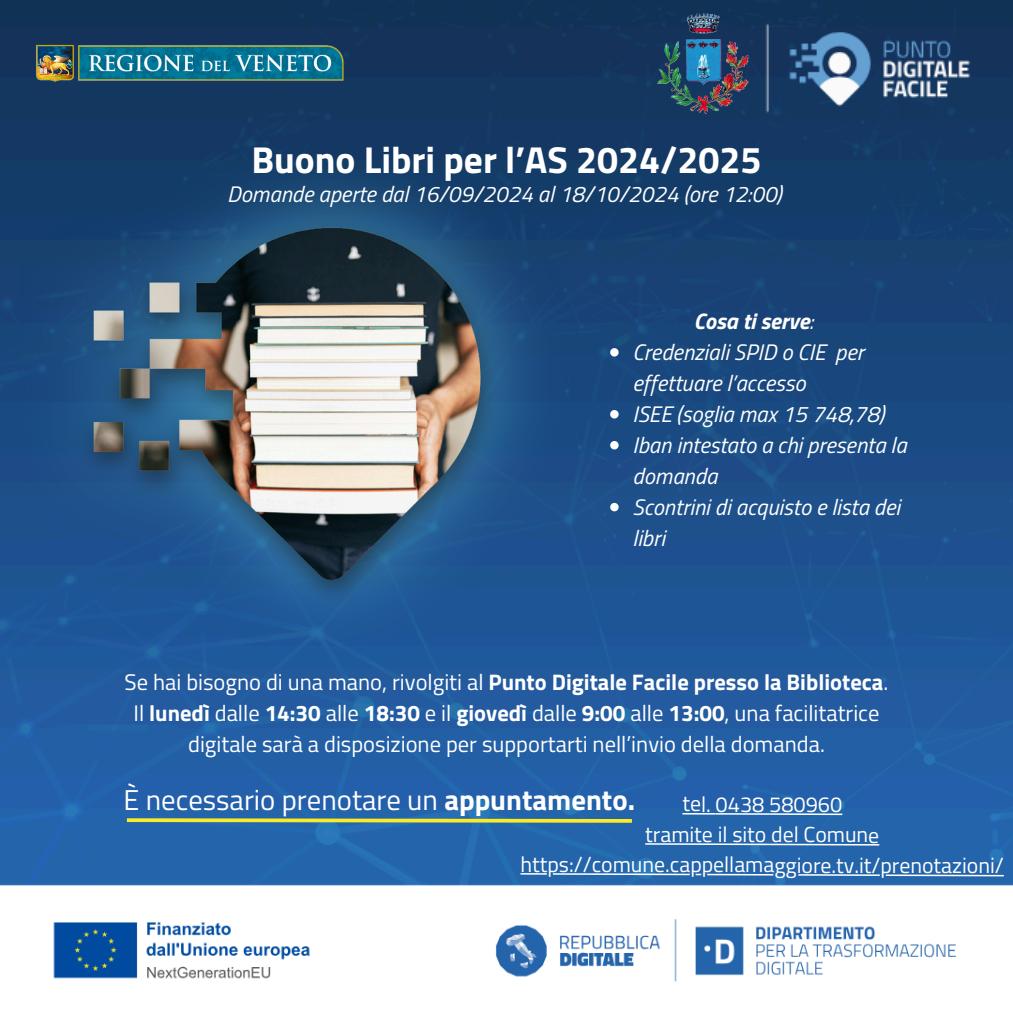
<style>
.page{position:relative;width:1013px;height:1013px;background:#fff}
.page>*{position:absolute;margin:0;border:0;box-sizing:border-box;transform-origin:0 0}
.t1{font:700 37.5px "Titillium Web";color:#fff}
.t2{font:28.75px "Titillium Web";color:#fff}
.t3{font:italic 22.5px/31px "Titillium Web";color:#fff}
.t4{font:22.5px/31px "Titillium Web";color:#fff;text-align:center}
.t5{font:700 22.5px "Titillium Web";color:#fff}
.t6{font:italic 700 22.5px "Titillium Web";color:#fff}
.t7{font:21.75px "Titillium Web";letter-spacing:-.005em;color:#fff}
.s1{font-weight:400}
.s2{font-weight:700}
</style>
<div class="page">
<img style="left:0;top:0;width:1012px;height:883px">
<img style="left:0;top:883px;width:1012px;height:99px">
<img style="left:0;top:31px;width:381px;height:63px">
<img style="left:781px;top:2px;width:225px;height:121px">
<img style="left:753px;top:0;width:28px;height:137px">
<img style="left:21px;top:170px;width:635px;height:570px">
<hr style="left:682px;top:813px;width:33px;height:1px;background:#fff">
<hr style="left:715px;top:813px;width:54px;height:1px;background:#fff">
<hr style="left:769px;top:813px;width:73px;height:2px;background:#fff">
<svg style="left:645px;top:843px;width:234px;height:2px"></svg>
<svg style="left:520px;top:873px;width:483px;height:3px"></svg>
<svg style="left:123px;top:816px;width:512px;height:8px"></svg>
<img style="left:654px;top:11px;width:99px;height:103px">
<svg style="left:610px;top:348px;width:8px;height:8px"></svg>
<svg style="left:610px;top:410px;width:8px;height:8px"></svg>
<svg style="left:610px;top:441px;width:8px;height:8px"></svg>
<svg style="left:610px;top:503px;width:8px;height:8px"></svg>
<p class="t1" style="left:251px;top:131px;width:511px">Buono Libri per l’AS 2024/2025</p>
<p class="t3" style="left:227px;top:178px;width:556px">Domande aperte dal 16/09/2024 al 18/10/2024 (ore 12:00)</p>
<p class="t6" style="left:694px;top:304px;width:121px">Cosa ti serve<span class="s1">:</span></p>
<p class="t3" style="left:632px;top:336px;width:233px">Credenziali SPID o CIE per effettuare l’accesso</p>
<h2 class="t3" style="left:632px;top:398px;width:253px">ISEE (soglia max 15 748,78)</h2>
<p class="t3" style="left:632px;top:429px;width:276px">Iban intestato a chi presenta la domanda</p>
<p class="t3" style="left:632px;top:491px;width:269px">Scontrini di acquisto e lista dei libri</p>
<p class="t5" style="left:125px;top:664px;width:765px"><span class="s1">Se hai bisogno di una mano, rivolgiti al</span> Punto Digitale Facile presso la Biblioteca<span class="s1">.</span></p>
<p class="t4" style="left:133px;top:697px;width:747px">Il <span class="s2">lunedì</span> dalle <span class="s2">14:30</span> alle <span class="s2">18:30</span> e il <span class="s2">giovedì</span> dalle <span class="s2">9:00</span> alle <span class="s2">13:00</span>, una facilitatrice digitale sarà a disposizione per supportarti nell’invio della domanda.</p>
<p class="t2" style="left:124px;top:777px;width:513px">È necessario prenotare un <span class="s2">appuntamento.</span></p>
<h1 class="t7" style="left:682px;top:787px;width:161px">tel. 0438 580960</h1>
<p class="t7" style="left:645px;top:817px;width:236px">tramite il sito del Comune</p>
<p class="t7" style="left:520px;top:847px;width:485px">https://comune.cappellamaggiore.tv.it/prenotazioni/</p>
</div>
